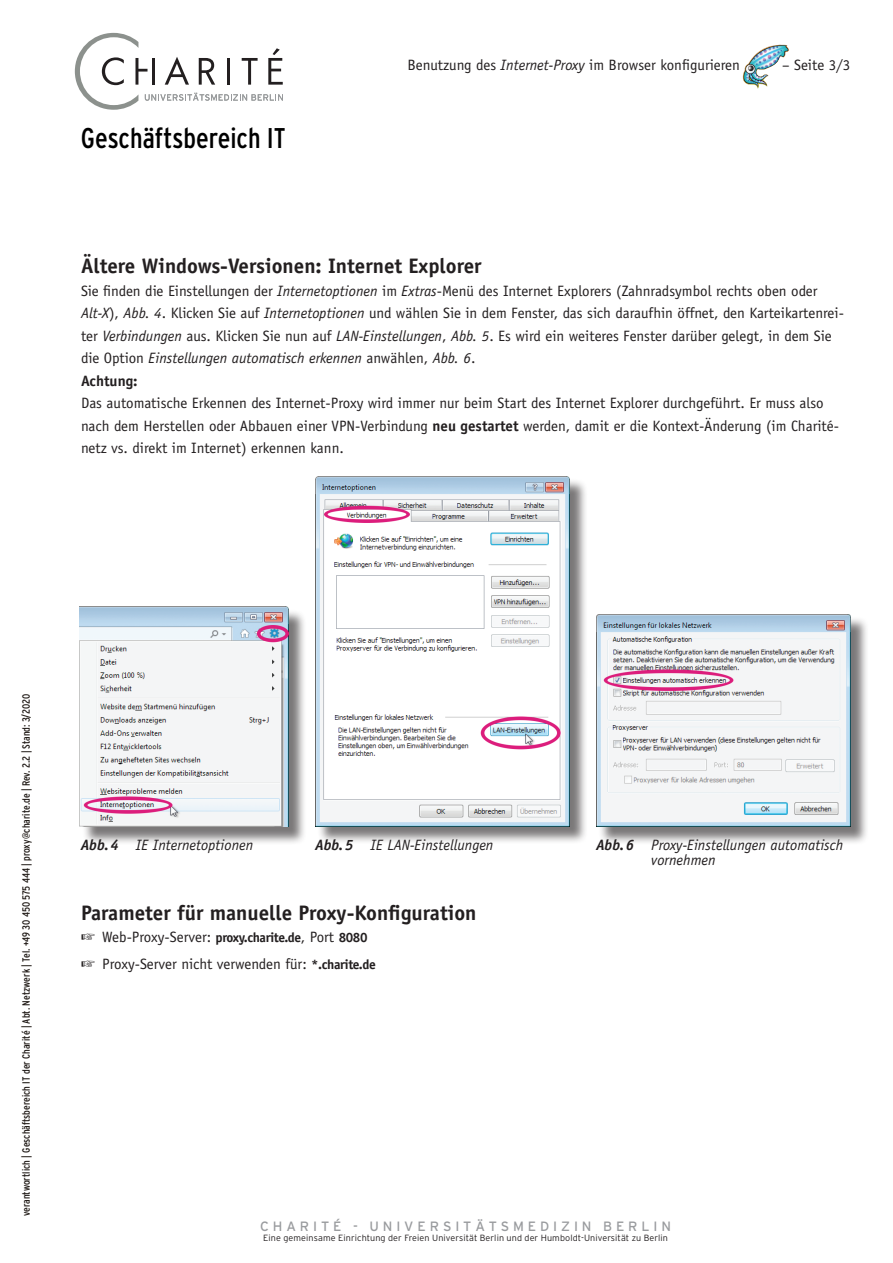
<style>
.page{position:relative;width:893px;height:1263px;background:#fff}
.page>*{position:absolute;margin:0;border:0;box-sizing:border-box;transform-origin:0 0}
.t1{font:condensed 28.5px "Interstate Plus";color:#000}
.t2{font:700 21px "Officina Sans";color:#231f20}
.t3{font:15px/22.5px "Officina Sans";color:#231f20}
.t4{font:italic 15px/15px "Officina Sans";color:#231f20}
.t5{font:13.5px "Interstate Plus";letter-spacing:.29em;color:#999b9e}
.t6{font:condensed 10.5px "Interstate Plus";color:#1c1612}
.t7{font:300 9px "Interstate Plus";letter-spacing:.01em;color:#231f20}
.s1{font-style:italic}
.s2{font-weight:700}
.s3{font-weight:700;font-size:13.5px}
</style>
<div class="page">
<svg style="left:75px;top:33px;width:208px;height:77px"></svg>
<img style="left:742px;top:44px;width:47px;height:45px">
<div style="left:598px;top:616px;width:271px;height:229px;background:#231f20;opacity:.6"></div>
<img style="left:596px;top:614px;width:254px;height:212px">
<div style="left:82px;top:609px;width:225px;height:236px;background:#231f20;opacity:.6"></div>
<img style="left:80px;top:606px;width:208px;height:220px">
<div style="left:317px;top:478px;width:271px;height:367px;background:#231f20;opacity:.6"></div>
<img style="left:315px;top:476px;width:254px;height:350px">
<h1 class="t1" style="left:81px;top:122px;width:207px">Geschäftsbereich IT</h1>
<p class="t3" style="left:408px;top:53px;width:334px">Benutzung des <span class="s1">Internet-Proxy</span> im Browser konfigurieren</p>
<p class="t3" style="left:782px;top:53px;width:70px">– Seite 3/3</p>
<h2 class="t2" style="left:81px;top:253px;width:402px">Ältere Windows-Versionen: Internet Explorer</h2>
<p class="t3" style="left:81px;top:279px;width:764px">Sie finden die Einstellungen der <span class="s1">Internetoptionen</span> im <span class="s1">Extras</span>-Menü des Internet Explorers (Zahnradsymbol rechts oben oder <span class="s1">Alt‑X</span>), <span class="s1">Abb. 4</span>. Klicken Sie auf <span class="s1">Internetoptionen</span> und wählen Sie in dem Fenster, das sich daraufhin öffnet, den Karteikartenrei&shy;ter <span class="s1">Verbindungen</span> aus. Klicken Sie nun auf <span class="s1">LAN-Einstellungen</span>, <span class="s1">Abb. 5</span>. Es wird ein weiteres Fenster darüber gelegt, in dem Sie die Option <span class="s1">Einstellungen automatisch erkennen</span> anwählen, <span class="s1">Abb. 6</span>.<br><span class="s2">Achtung:</span></p>
<p class="t3" style="left:81px;top:392px;width:760px">Das automatische Erkennen des Internet-Proxy wird immer nur beim Start des Internet Explorer durchgeführt. Er muss also nach dem Herstellen oder Abbauen einer VPN-Verbindung <span class="s2">neu gestartet</span> werden, damit er die Kontext-Änderung (im Charité&shy;netz vs. direkt im Internet) erkennen kann.</p>
<p class="t6" style="left:20px;top:1216px;width:524px;rotate:-90deg">verantwortlich | Geschäftsbereich IT der Charité | Abt. Netzwerk | Tel. +49 30 450 575 444 | proxy@charite.de | Rev. 2.2 | Stand: 3/2020</p>
<p class="t4" style="left:81px;top:837px;width:174px"><span class="s2">Abb.4</span> IE Internetoptionen</p>
<p class="t4" style="left:651px;top:837px;width:193px;text-indent:-55px"><span class="s2">Abb.6</span> Proxy-Einstellungen automatisch vornehmen</p>
<p class="t4" style="left:315px;top:837px;width:180px"><span class="s2">Abb.5</span> IE LAN-Einstellungen</p>
<h2 class="t2" style="left:81px;top:899px;width:397px">Parameter für manuelle Proxy-Konfiguration</h2>
<p class="t3" style="left:81px;top:924px;width:296px;line-height:26.7px">☞ Web-Proxy-Server: <span class="s3">proxy.charite.de</span>, Port <span class="s3">8080 </span>☞ Proxy-Server nicht verwenden für: <span class="s3">*.charite.de</span></p>
<p class="t5" style="left:260px;top:1219px;width:412px">CHARITÉ - UNIVERSITÄTSMEDIZIN BERLIN</p>
<p class="t7" style="left:263px;top:1233px;width:406px">Eine gemeinsame Einrichtung der Freien Universität Berlin und der Humboldt-Universität zu Berlin</p>
</div>
